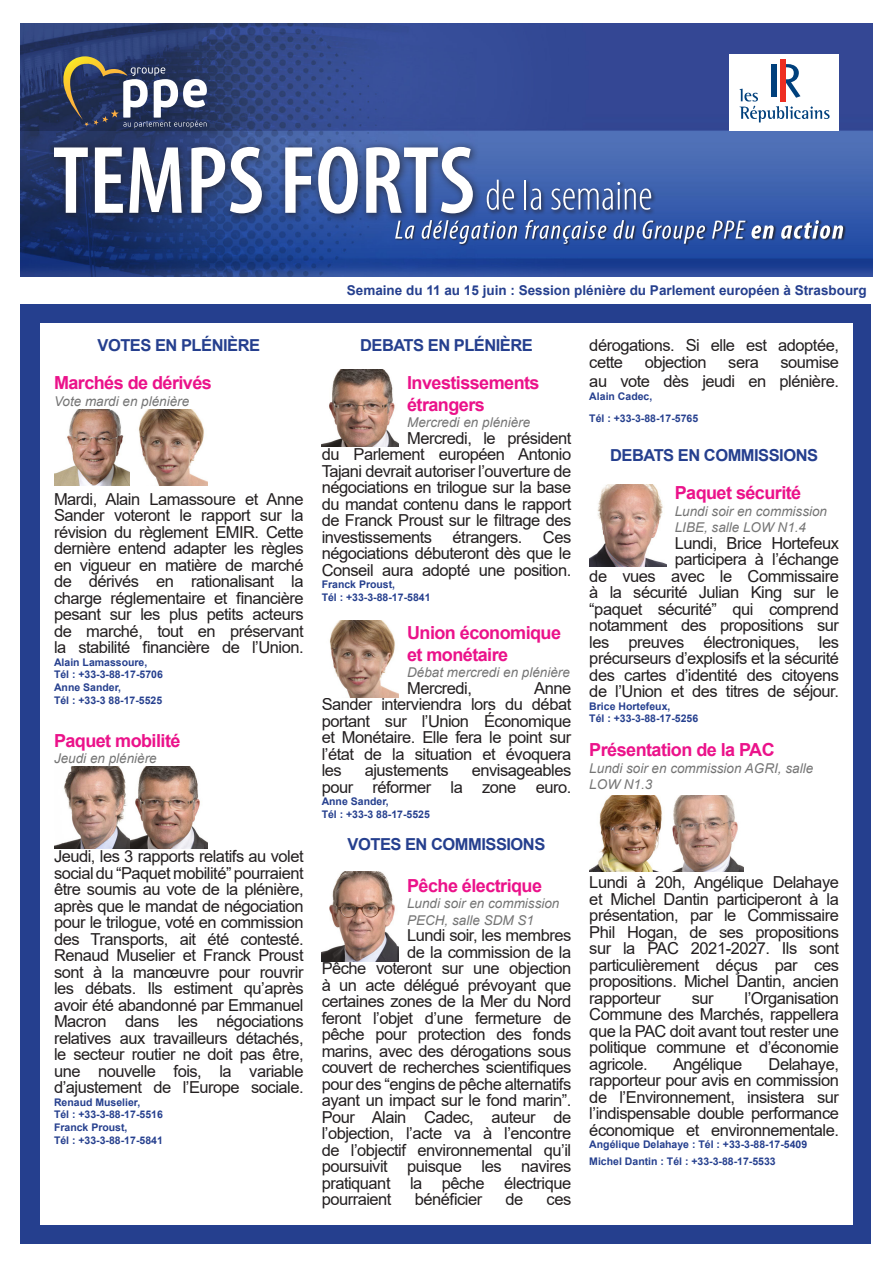
<style>
.page{position:relative;width:893px;height:1263px;background:#fff}
.page>*{position:absolute;margin:0;border:0;box-sizing:border-box;transform-origin:0 0}
.t1{font:700 18px/21.6px "Arial";letter-spacing:-.03em;color:#eb128a}
.t2{font:16.5px/16.5px "Arial";letter-spacing:-.03em;color:#231f20;text-align:justify}
.t3{font:700 16.5px "Arial";letter-spacing:-.03em;color:#253f8e}
.t4{font:italic 13.5px/16.5px "Arial";color:#757575}
.t5{font:700 13.5px "Arial";color:#253f8e}
.t6{font:700 10.5px "Arial";color:#253f8e}
</style>
<div class="page">
<img style="left:21px;top:24px;width:851px;height:253px">
<div style="left:729px;top:54px;width:110px;height:77px;background:#fff"></div>
<div style="left:21px;top:304px;width:850px;height:939px;background:#253f8e"></div>
<div style="left:41px;top:323px;width:812px;height:902px;background:#fff"></div>
<div style="left:48px;top:141px;width:435px;height:82px;background:#231f20;opacity:.75"></div>
<svg style="left:54px;top:147px;width:34px;height:66px"></svg>
<svg style="left:95px;top:147px;width:28px;height:66px"></svg>
<svg style="left:129px;top:147px;width:53px;height:66px"></svg>
<svg style="left:191px;top:147px;width:71px;height:66px"></svg>
<svg style="left:285px;top:147px;width:27px;height:66px"></svg>
<svg style="left:318px;top:147px;width:40px;height:67px"></svg>
<svg style="left:366px;top:147px;width:107px;height:66px"></svg>
<div style="left:485px;top:178px;width:171px;height:37px;background:#231f20;opacity:.75"></div>
<svg style="left:487px;top:180px;width:27px;height:30px"></svg>
<hr style="left:525px;top:180px;width:1px;height:30px;background:#fff">
<svg style="left:531px;top:188px;width:10px;height:22px"></svg>
<svg style="left:551px;top:182px;width:100px;height:28px"></svg>
<div style="left:395px;top:220px;width:451px;height:27px;background:#231f20;opacity:.75"></div>
<svg style="left:395px;top:221px;width:19px;height:18px"></svg>
<svg style="left:422px;top:220px;width:95px;height:24px"></svg>
<svg style="left:525px;top:220px;width:81px;height:24px"></svg>
<svg style="left:614px;top:220px;width:21px;height:19px"></svg>
<svg style="left:643px;top:220px;width:62px;height:24px"></svg>
<svg style="left:712px;top:221px;width:33px;height:18px"></svg>
<svg style="left:751px;top:225px;width:23px;height:14px"></svg>
<svg style="left:781px;top:220px;width:62px;height:19px"></svg>
<svg style="left:58px;top:56px;width:149px;height:72px"></svg>
<svg style="left:739px;top:64px;width:91px;height:58px"></svg>
<div style="left:780px;top:59px;width:6px;height:42px;background:#ee2e22"></div>
<div style="left:771px;top:64px;width:5px;height:33px;background:#00407c"></div>
<img style="left:54px;top:409px;width:76px;height:77px">
<svg style="left:138px;top:409px;width:70px;height:77px"></svg>
<img style="left:322px;top:370px;width:77px;height:76px">
<img style="left:329px;top:621px;width:70px;height:76px">
<img style="left:322px;top:872px;width:77px;height:89px">
<img style="left:54px;top:766px;width:77px;height:82px">
<img style="left:131px;top:766px;width:77px;height:82px">
<img style="left:589px;top:485px;width:77px;height:82px">
<img style="left:589px;top:795px;width:73px;height:77px">
<svg style="left:671px;top:795px;width:72px;height:77px"></svg>
<p class="t3" style="left:98px;top:334px;width:164px">VOTES EN PLÉNIÈRE</p>
<p class="t1" style="left:54px;top:372px;width:159px">Marchés de dérivés</p>
<p class="t4" style="left:54px;top:393px;width:137px">Vote mardi en plénière</p>
<p class="t2" style="left:54px;top:491px;width:251px">Mardi, Alain Lamassoure et Anne Sander voteront le rapport sur la révision du règlement EMIR. Cette dernière entend adapter les règles en vigueur en matière de marché de dérivés en rationalisant la charge réglementaire et financière pesant sur les plus petits acteurs de marché, tout en préservant la stabilité financière de l’Union.</p>
<p class="t6" style="left:54px;top:655px;width:95px">Alain Lamassoure,</p>
<p class="t6" style="left:54px;top:667px;width:110px">Tél : +33-3-88-17-5706</p>
<p class="t6" style="left:54px;top:680px;width:69px">Anne Sander,</p>
<p class="t6" style="left:54px;top:692px;width:110px">Tél : +33-3 88-17-5525</p>
<p class="t1" style="left:54px;top:730px;width:128px">Paquet mobilité</p>
<p class="t4" style="left:54px;top:750px;width:104px">Jeudi en plénière</p>
<p class="t2" style="left:54px;top:848px;width:251px">Jeudi, les 3 rapports relatifs au volet social du “Paquet mobilité” pourraient être soumis au vote de la plénière, après que le mandat de négociation pour le trilogue, voté en commission des Transports, ait été contesté.<br>Renaud Muselier et Franck Proust sont à la manœuvre pour rouvrir les débats. Ils estiment qu’après avoir été abandonné par Emmanuel Macron dans les négociations relatives aux travailleurs détachés, le secteur routier ne doit pas être, une nouvelle fois, la variable d’ajustement de l’Europe sociale.</p>
<p class="t6" style="left:54px;top:1094px;width:88px">Renaud Muselier,</p>
<p class="t6" style="left:54px;top:1107px;width:110px">Tél : +33-3-88-17-5516</p>
<p class="t6" style="left:54px;top:1120px;width:75px">Franck Proust,</p>
<p class="t6" style="left:54px;top:1132px;width:110px">Tél : +33-3-88-17-5841</p>
<p class="t5" style="left:347px;top:281px;width:521px">Semaine du 11 au 15 juin : Session plénière du Parlement européen à Strasbourg</p>
<p class="t3" style="left:360px;top:334px;width:174px">DEBATS EN PLÉNIÈRE</p>
<p class="t1" style="left:407px;top:372px;width:134px">Investissements étrangers</p>
<p class="t4" style="left:407px;top:414px;width:125px">Mercredi en plénière</p>
<p class="t2" style="left:322px;top:430px;width:251px;text-indent:85px">Mercredi, le président du Parlement européen Antonio Tajani devrait autoriser l’ouverture de négociations en trilogue sur la base du mandat contenu dans le rapport de Franck Proust sur le filtrage des investissements étrangers. Ces négociations débuteront dès que le Conseil aura adopté une position.</p>
<p class="t6" style="left:322px;top:577px;width:75px">Franck Proust,</p>
<p class="t6" style="left:322px;top:590px;width:110px">Tél : +33-3-88-17-5841</p>
<p class="t1" style="left:407px;top:622px;width:155px">Union économique et monétaire</p>
<p class="t4" style="left:407px;top:664px;width:164px">Débat mercredi en plénière</p>
<p class="t2" style="left:407px;top:680px;width:66px">Mercredi,</p>
<p class="t2" style="left:322px;top:680px;width:251px;text-indent:213px">Anne Sander interviendra lors du débat portant sur l’Union Économique et Monétaire. Elle fera le point sur l’état de la situation et évoquera les</p>
<p class="t2" style="left:322px;top:762px;width:251px;text-align:right">envisageables<br>pour réformer la zone euro.</p>
<p class="t6" style="left:322px;top:794px;width:69px">Anne Sander,</p>
<p class="t6" style="left:322px;top:807px;width:110px">Tél : +33-3 88-17-5525</p>
<p class="t3" style="left:348px;top:833px;width:199px">VOTES EN COMMISSIONS</p>
<p class="t1" style="left:407px;top:875px;width:136px">Pêche électrique</p>
<p class="t4" style="left:407px;top:895px;width:154px">Lundi soir en commission<br>PECH, salle SDM S1</p>
<p class="t2" style="left:407px;top:927px;width:166px">Lundi soir, les membres</p>
<p class="t2" style="left:407px;top:943px;width:166px">de la commission de la</p>
<p class="t2" style="left:322px;top:960px;width:251px">Pêche voteront sur une objection</p>
<p class="t2" style="left:322px;top:976px;width:251px">à un acte délégué prévoyant que</p>
<p class="t2" style="left:322px;top:993px;width:251px">certaines zones de la Mer du Nord</p>
<p class="t2" style="left:322px;top:1009px;width:251px">feront l’objet d’une fermeture de</p>
<p class="t2" style="left:322px;top:1026px;width:251px">pêche pour protection des fonds</p>
<p class="t2" style="left:322px;top:1042px;width:251px">marins, avec des dérogations sous</p>
<p class="t2" style="left:322px;top:1059px;width:251px">couvert de recherches scientifiques</p>
<p class="t2" style="left:322px;top:1075px;width:251px">pour des “engins de pêche alternatifs</p>
<p class="t2" style="left:322px;top:1092px;width:251px">ayant un impact sur le fond marin”.</p>
<p class="t2" style="left:322px;top:1108px;width:251px">Pour Alain Cadec, auteur de</p>
<p class="t2" style="left:322px;top:1125px;width:251px">l’objection, l’acte va à l’encontre</p>
<p class="t2" style="left:322px;top:1141px;width:251px">de l’objectif environnemental qu’il</p>
<p class="t2" style="left:322px;top:1158px;width:251px">poursuivit puisque les navires</p>
<p class="t2" style="left:322px;top:1174px;width:251px">pratiquant la pêche électrique</p>
<p class="t2" style="left:322px;top:1191px;width:71px">pourraient</p>
<p class="t2" style="left:415px;top:1191px;width:69px">bénéficier</p>
<p class="t2" style="left:505px;top:1191px;width:19px">de</p>
<p class="t2" style="left:547px;top:1191px;width:26px">ces</p>
<p class="t2" style="left:365px;top:762px;width:86px">ajustements</p>
<p class="t2" style="left:589px;top:337px;width:251px">dérogations. Si elle est adoptée, cette</p>
<p class="t2" style="left:589px;top:352px;width:251px;line-height:19.8px;text-align:right">soumise<br>au vote dès jeudi en plénière.</p>
<p class="t6" style="left:589px;top:389px;width:65px">Alain Cadec,</p>
<p class="t6" style="left:589px;top:410px;width:110px">Tél : +33-3-88-17-5765</p>
<p class="t3" style="left:610px;top:444px;width:209px">DEBATS EN COMMISSIONS</p>
<p class="t1" style="left:675px;top:482px;width:128px">Paquet sécurité</p>
<p class="t4" style="left:675px;top:503px;width:154px">Lundi soir en commission<br>LIBE, salle LOW N1.4</p>
<p class="t2" style="left:589px;top:534px;width:251px;text-align:right">Lundi, Brice Hortefeux<br>participera à l’échange<br>de vues avec le Commissaire à la sécurité Julian King sur le “paquet sécurité” qui comprend notamment des propositions sur les preuves électroniques, les précurseurs d’explosifs et la sécurité des cartes d’identité des citoyens de l’Union et des titres de séjour.</p>
<p class="t6" style="left:589px;top:698px;width:83px">Brice Hortefeux,</p>
<p class="t6" style="left:589px;top:711px;width:110px">Tél : +33-3-88-17-5256</p>
<p class="t1" style="left:589px;top:739px;width:187px">Présentation de la PAC</p>
<p class="t4" style="left:589px;top:760px;width:225px">Lundi soir en commission AGRI, salle<br>LOW N1.3</p>
<p class="t2" style="left:645px;top:353px;width:64px">objection</p>
<p class="t2" style="left:728px;top:353px;width:32px">sera</p>
<p class="t2" style="left:589px;top:874px;width:251px">Lundi à 20h, Angélique Delahaye et Michel Dantin participeront à la présentation, par le Commissaire Phil Hogan, de ses propositions sur la PAC 2021-2027. Ils sont particulièrement déçus par ces propositions. Michel Dantin, ancien rapporteur</p>
<p class="t2" style="left:589px;top:989px;width:251px;text-indent:155px">l’Organisation Commune des Marchés, rappellera que la PAC doit avant tout rester une politique commune et d’économie agricole.</p>
<p class="t2" style="left:692px;top:989px;width:23px">sur</p>
<p class="t2" style="left:673px;top:1055px;width:71px">Angélique</p>
<p class="t2" style="left:589px;top:1055px;width:251px;text-indent:179px">Delahaye, rapporteur pour avis en commission de l’Environnement, insistera sur l’indispensable double performance économique et environnementale.</p>
<p class="t6" style="left:589px;top:1137px;width:219px">Angélique Delahaye : Tél : +33-3-88-17-5409</p>
<p class="t6" style="left:589px;top:1154px;width:188px">Michel Dantin : Tél : +33-3-88-17-5533</p>
</div>
